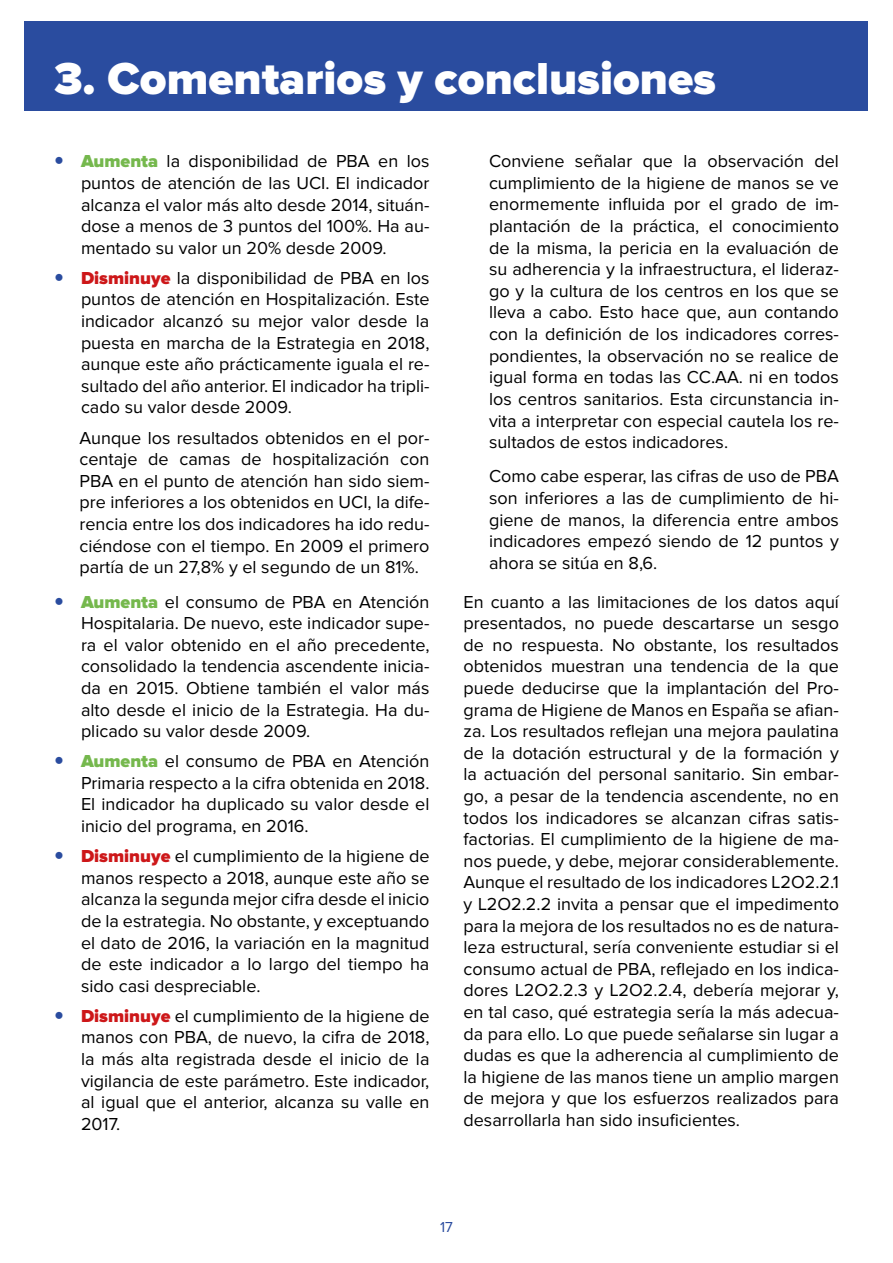
<style>
.page{position:relative;width:893px;height:1263px;background:#fff}
.page>*{position:absolute;margin:0;border:0;box-sizing:border-box;transform-origin:0 0}
.t1{font:900 46.35px "Proxima Nova";color:#fff}
.t2{font:18px/21.6px "Proxima Nova";color:#000;text-align:justify}
.t3{font:15px "Proxima Nova";color:#2a4c9f}
.s1{font-weight:900;color:#75b84d}
.s2{font-weight:900;color:#cd1719}
</style>
<div class="page">
<div style="left:25px;top:22px;width:843px;height:89px;background:#2a4c9f"></div>
<p class="t1" style="left:54px;top:57px;width:663px">3. Comentarios y conclusiones</p>
<p class="t2" style="left:81px;top:151px;width:350px"><span class="s1">Aumenta</span> la disponibilidad de PBA en los puntos de atención de las UCI. El indicador alcanza el valor más alto desde 2014, situán&shy;dose a menos de 3 puntos del 100%. Ha au&shy;mentado su valor un 20% desde 2009.</p>
<p class="t2" style="left:81px;top:268px;width:350px"><span class="s2">Disminuye</span> la disponibilidad de PBA en los puntos de atención en Hospitalización. Este indicador alcanzó su mejor valor desde la puesta en marcha de la Estrategia en 2018, aunque este año prácticamente iguala el re&shy;sultado del año anterior. El indicador ha tripli&shy;cado su valor desde 2009.</p>
<p class="t2" style="left:80px;top:427px;width:351px">Aunque los resultados obtenidos en el por&shy;centaje de camas de hospitalización con PBA en el punto de atención han sido siem&shy;pre inferiores a los obtenidos en UCI, la dife&shy;rencia entre los dos indicadores ha ido redu&shy;ciéndose con el tiempo. En 2009 el primero partía de un 27,8% y el segundo de un 81%.</p>
<p class="t2" style="left:81px;top:591px;width:350px"><span class="s1">Aumenta</span> el consumo de PBA en Atención Hospitalaria. De nuevo, este indicador supe&shy;ra el valor obtenido en el año precedente, consolidado la tendencia ascendente inicia&shy;da en 2015. Obtiene también el valor más alto desde el inicio de la Estrategia. Ha du&shy;plicado su valor desde 2009.</p>
<p class="t2" style="left:81px;top:751px;width:350px"><span class="s1">Aumenta</span> el consumo de PBA en Atención Primaria respecto a la cifra obtenida en 2018.<br>El indicador ha duplicado su valor desde el inicio del programa, en 2016.</p>
<p class="t2" style="left:81px;top:846px;width:350px"><span class="s2">Disminuye</span> el cumplimiento de la higiene de manos respecto a 2018, aunque este año se alcanza la segunda mejor cifra desde el inicio de la estrategia. No obstante, y exceptuando el dato de 2016, la variación en la magnitud de este indicador a lo largo del tiempo ha sido casi despreciable.</p>
<p class="t2" style="left:81px;top:1006px;width:350px"><span class="s2">Disminuye</span> el cumplimiento de la higiene de manos con PBA, de nuevo, la cifra de 2018, la más alta registrada desde el inicio de la vigilancia de este parámetro. Este indicador, al igual que el anterior, alcanza su valle en 2017.</p>
<p class="t2" style="left:489px;top:151px;width:351px">Conviene señalar que la observación del cumplimiento de la higiene de manos se ve enormemente infuida por el grado de im&shy;plantación de la práctica, el conocimiento de la misma, la pericia en la evaluación de su adherencia y la infraestructura, el lideraz&shy;go y la cultura de los centros en los que se lleva a cabo. Esto hace que, aun contando con la defnición de los indicadores corres&shy;pondientes, la observación no se realice de igual forma en todas las CC.AA. ni en todos los centros sanitarios. Esta circunstancia in&shy;vita a interpretar con especial cautela los re&shy;sultados de estos indicadores.</p>
<p class="t2" style="left:489px;top:466px;width:351px">Como cabe esperar, las cifras de uso de PBA son inferiores a las de cumplimiento de hi&shy;giene de manos, la diferencia entre ambos indicadores empezó siendo de 12 puntos y ahora se sitúa en 8,6.</p>
<p class="t2" style="left:463px;top:591px;width:378px">En cuanto a las limitaciones de los datos aquí presentados, no puede descartarse un sesgo de no respuesta. No obstante, los resultados obtenidos muestran una tendencia de la que puede deducirse que la implantación del Pro&shy;grama de Higiene de Manos en España se afan&shy;za. Los resultados refejan una mejora paulatina de la dotación estructural y de la formación y la actuación del personal sanitario. Sin embar&shy;go, a pesar de la tendencia ascendente, no en todos los indicadores se alcanzan cifras satis&shy;factorias. El cumplimiento de la higiene de ma&shy;nos puede, y debe, mejorar considerablemente.<br>Aunque el resultado de los indicadores L2O2.2.1 y L2O2.2.2 invita a pensar que el impedimento para la mejora de los resultados no es de natura&shy;leza estructural, sería conveniente estudiar si el consumo actual de PBA, refejado en los indica&shy;dores L2O2.2.3 y L2O2.2.4, debería mejorar y, en tal caso, qué estrategia sería la más adecua&shy;da para ello. Lo que puede señalarse sin lugar a dudas es que la adherencia al cumplimiento de la higiene de las manos tiene un amplio margen de mejora y que los esfuerzos realizados para desarrollarla han sido insufcientes.</p>
<p class="t3" style="left:440px;top:1220px;width:14px">17</p>
</div>
